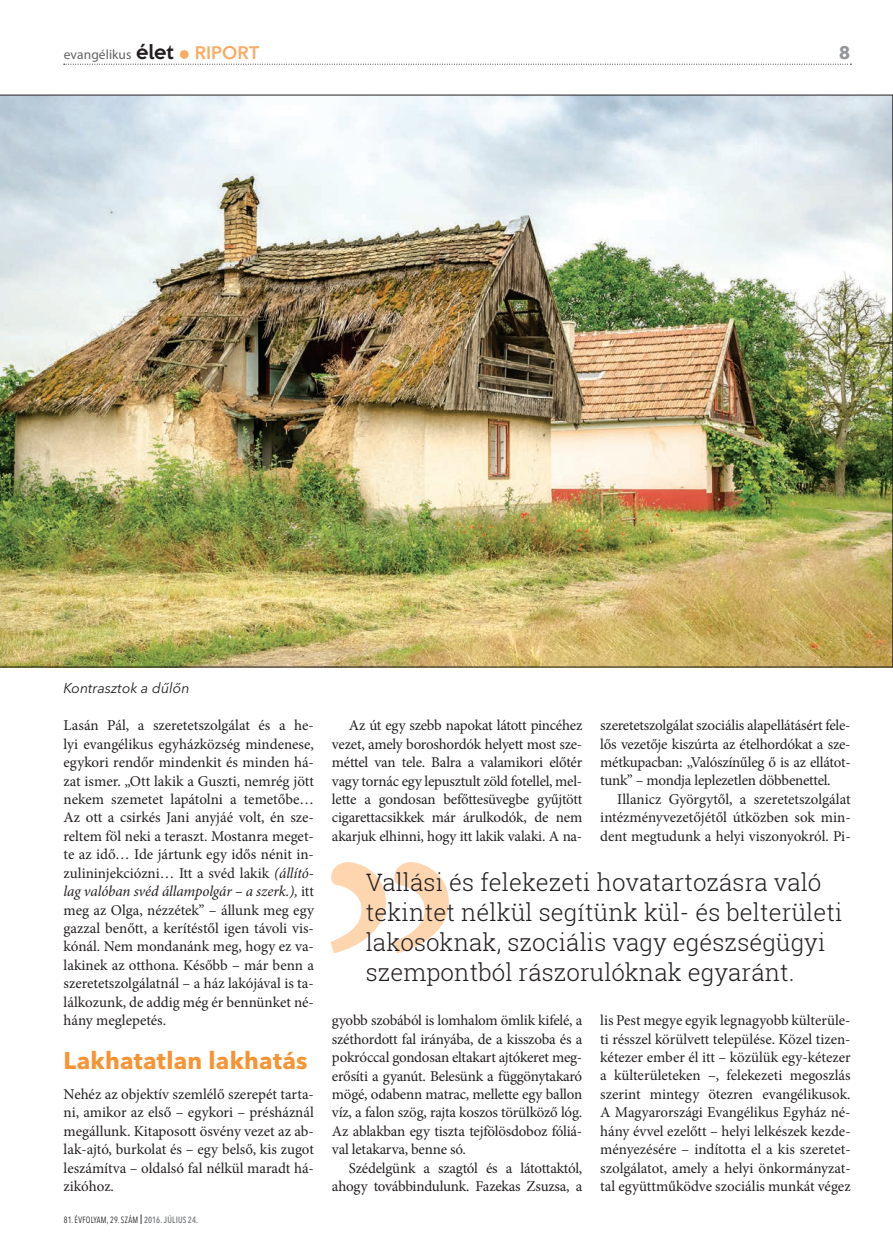
<style>
.page{position:relative;width:893px;height:1255px;background:#fff}
.page>*{position:absolute;margin:0;border:0;box-sizing:border-box;transform-origin:0 0}
.t1{font:384.3px "Minion Pro";color:#fdd5af}
.t2{font:300 24px/30px "Roboto Slab";letter-spacing:.005em;color:#231f20}
.t3{font:700 24px "Avenir Next LT Pro";letter-spacing:.01em;color:#f79332}
.t4{font:700 18px "Avenir Next LT Pro";color:#939598}
.t5{font:15px/18.5px "Minion Pro";letter-spacing:-.01em;color:#231f20;text-align:justify}
.t6{font:italic 14.25px "Avenir Next LT Pro";color:#231f20}
.t7{font:13.5px "Myriad Pro";letter-spacing:.005em;color:#636366}
.t8{font:condensed 9px "Avenir Next LT Pro";letter-spacing:.03em;color:#231f20;scale:.9 1}
.s1{font-family:"Keep Calm";font-weight:500;font-size:18px;color:#231f20}
.s2{color:#faab63}
.s3{font-family:"Avenir Next LT Pro";font-weight:600;font-size:18px;color:#faab63}
.s4{font-style:italic}
.s5{font-size:13.5px}
.s6{font-weight:600;color:#808285}
</style>
<div class="page">
<svg style="left:64px;top:64px;width:787px;height:1px"></svg>
<img style="left:0;top:95px;width:893px;height:572px">
<p class="t7" style="left:64px;top:46px;width:197px">evangélikus <span class="s1">élet</span> <span class="s2">●</span> <span class="s3">RIPORT</span></p>
<p class="t4" style="left:839px;top:42px;width:13px">8</p>
<p class="t6" style="left:64px;top:680px;width:127px">Kontrasztok a dűlőn</p>
<p class="t5" style="left:64px;top:716px;width:252px">Lasán Pál, a szeretetszolgálat és a he&shy;lyi evangélikus egyházközség mindenese, egykori rendőr mindenkit és minden há&shy;zat ismer. „Ott lakik a Guszti, nemrég jött nekem szemetet lapátolni a temetőbe… Az ott a csirkés Jani anyjáé volt, én sze&shy;reltem föl neki a teraszt. Mostanra meget&shy;te az idő… Ide jártunk egy idős nénit in&shy;zulininjekciózni… Itt a svéd lakik <span class="s4">(állító&shy;lag valóban svéd állampolgár – a szerk.),</span> itt meg az Olga, nézzétek” – állunk meg egy gazzal benőtt, a kerítéstől igen távoli vis&shy;kónál. Nem mondanánk meg, hogy ez va&shy;lakinek az otthona. Később – már benn a szeretetszolgálatnál – a ház lakójával is ta&shy;lálkozunk, de addig még ér bennünket né&shy;hány meglepetés.</p>
<h2 class="t3" style="left:64px;top:1045px;width:245px">Lakhatatlan lakhatás</h2>
<p class="t5" style="left:64px;top:1084px;width:252px">Nehéz az objektív szemlélő szerepét tarta&shy;ni, amikor az első – egykori – présháznál megállunk. Kitaposott ösvény vezet az ab&shy;lak-ajtó, burkolat és – egy belső, kis zugot leszámítva – oldalsó fal nélkül maradt há&shy;zikóhoz.</p>
<p class="t8" style="left:64px;top:1214px;width:151px">81. ÉVFOLYAM, 29. SZÁM <span class="s5">I</span> <span class="s6">2016. JÚLIUS 24.</span></p>
<p class="t5" style="left:332px;top:716px;width:252px;text-indent:17px">Az út egy szebb napokat látott pincéhez vezet, amely boroshordók helyett most sze&shy;méttel van tele. Balra a valamikori előtér vagy tornác egy lepusztult zöld fotellel, mel&shy;lette a gondosan befőttesüvegbe gyűjtött cigarettacsikkek már árulkodók, de nem akarjuk elhinni, hogy itt lakik valaki. A na-</p>
<p class="t5" style="left:600px;top:716px;width:252px">szeretetszolgálat szociális alapellátásért fele&shy;lős vezetője kiszúrta az ételhordókat a sze&shy;métkupacban: „Valószínűleg ő is az ellátot&shy;tunk” – mondja leplezetlen döbbenettel.</p>
<p class="t5" style="left:600px;top:790px;width:252px;text-indent:17px">Illanicz Györgytől, a szeretetszolgálat intézményvezetőjétől útközben sok min&shy;dent megtudunk a helyi viszonyokról. Pi-</p>
<h1 class="t1" style="left:312px;top:529px;width:156px">‚‚</h1>
<h2 class="t2" style="left:366px;top:866px;width:479px">Vallási és felekezeti hovatartozásra való tekintet nélkül segítünk kül- és belterületi lakosoknak, szociális vagy egészségügyi szempontból rászorulóknak egyaránt.</h2>
<p class="t5" style="left:332px;top:1011px;width:252px">gyobb szobából is lomhalom ömlik kifelé, a széthordott fal irányába, de a kisszoba és a pokróccal gondosan eltakart ajtókeret meg&shy;erősíti a gyanút. Belesünk a függönytakaró mögé, odabenn matrac, mellette egy ballon víz, a falon szög, rajta koszos törülköző lóg.<br>Az ablakban egy tiszta tejfölösdoboz fóliá&shy;val letakarva, benne só.</p>
<p class="t5" style="left:332px;top:1158px;width:252px;text-align:right">Szédelgünk a szagtól és a látottaktól, ahogy továbbindulunk. Fazekas Zsuzsa, a</p>
<p class="t5" style="left:600px;top:1011px;width:252px">lis Pest megye egyik legnagyobb külterüle&shy;ti résszel körülvett települése. Közel tizen&shy;kétezer ember él itt – közülük egy-kétezer a külterületeken –, felekezeti megoszlás szerint mintegy ötezren evangélikusok.<br>A Magyarországi Evangélikus Egyház né&shy;hány évvel ezelőtt – helyi lelkészek kezde&shy;ményezésére – indította el a kis szeretet&shy;szolgálatot, amely a helyi önkormányzat&shy;tal együttműködve szociális munkát végez</p>
</div>
